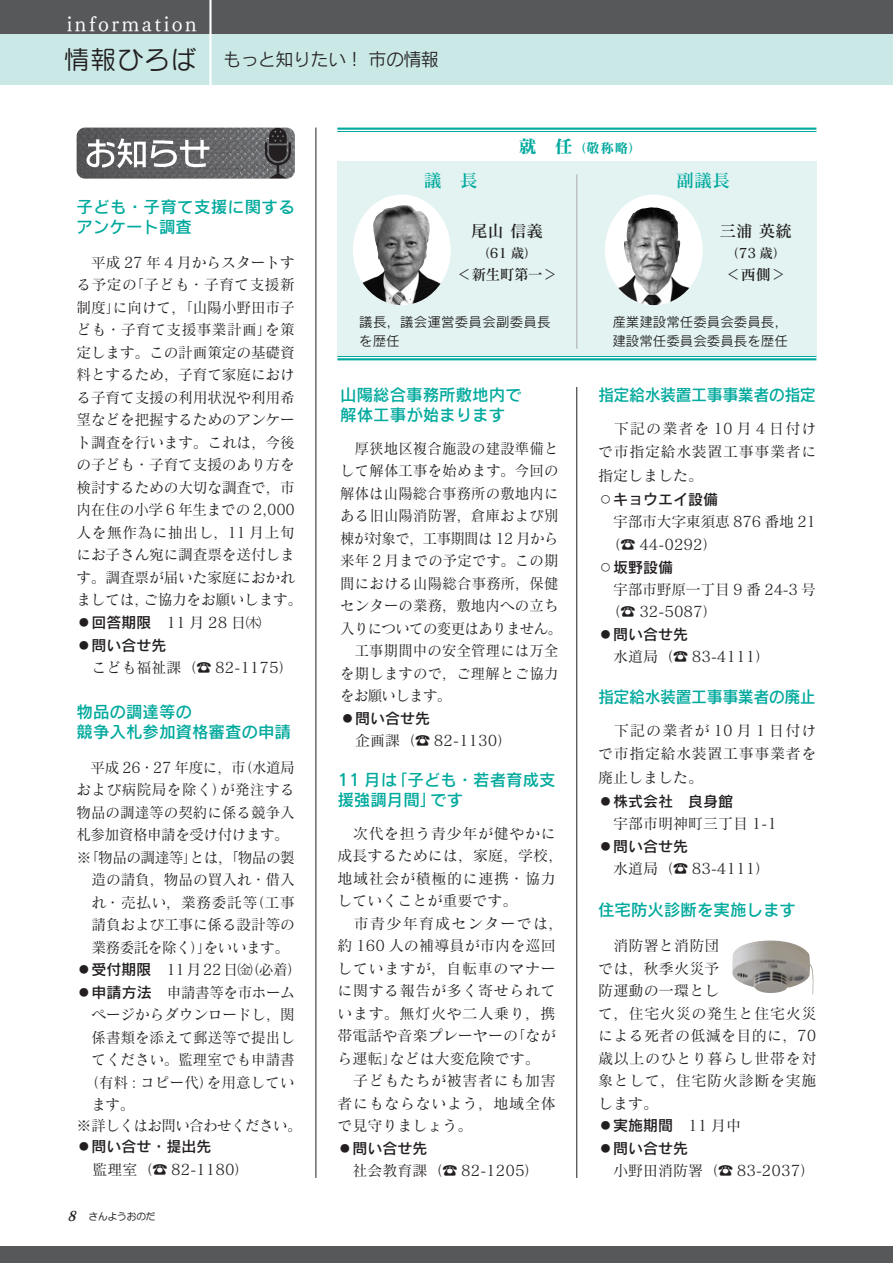
<style>
.page{position:relative;width:893px;height:1263px;background:#fff}
.page>*{position:absolute;margin:0;border:0;box-sizing:border-box;transform-origin:0 0}
.t1{font:21px "Tsuku Min Pro LB";letter-spacing:.12em;color:#fff}
.t2{font:18px "Rodin Cattleya Pro M";letter-spacing:-.03em;color:#231f20}
.t3{font:18px "Matisse Pro DB";color:#00a99d}
.いんふぉ本文{font:16.5px/19.5px "Rodin Cattleya Pro DB";color:#00a99d}
.いんふぉ本文-2{font:16.5px "Rodin Cattleya Pro DB";letter-spacing:-.03em;color:#00a99d}
._２行目以降字下げ{font:16.5px "Rodin Cattleya Pro DB";color:#00a99d}
.いんふぉ本文-3{font:16.5px/19.5px "Rodin Cattleya Pro DB";letter-spacing:.02em;color:#00a99d}
.t4{font:16.5px "Matisse Pro DB";color:#231f20}
._２行目以降字下げ-2{font:15px/22.5px "Matisse Pro M";color:#231f20;text-align:justify}
._２行目以降字下げ-3{font:15px/22.5px "Matisse Pro M";color:#231f20;scale:.96 1}
._２行目以降字下げ-4{font:15px/22.5px "Matisse Pro M";letter-spacing:.045em;color:#231f20}
._２行目以降字下げ-5{font:15px/22.5px "Matisse Pro M";letter-spacing:.04em;color:#231f20}
._２行目以降字下げ-6{font:15px "Rodin Pro DB";color:#231f20}
._２行目以降字下げ-7{font:15px "Matisse Pro M";letter-spacing:-.02em;color:#231f20}
._２行目以降字下げ-8{font:15px "Matisse Pro M";letter-spacing:.05em;color:#231f20}
._２行目以降字下げ-9{font:15px "Matisse Pro M";letter-spacing:-.04em;color:#231f20}
._２行目以降字下げ-10{font:15px "Matisse Pro M";letter-spacing:-.025em;color:#231f20}
.t5{font:15px "Matisse Pro DB";letter-spacing:-.03em;color:#231f20}
.t6{font:13.5px/19.5px "Rodin Pro M";color:#231f20}
.t7{font:13.5px "Matisse Pro DB";color:#231f20}
.t8{font:13.5px "Matisse Pro B";color:#00a99d}
.t9{font:9.75px "Anito Std M";letter-spacing:-.02em;color:#231f20}
.s1{font-family:"Seurat Pro M";font-size:25.5px}
.s2{font-size:18px}
.s3{font-family:"Rodin Pro DB"}
.s4{font-family:"Matisse Eleganto Pro B";font-style:italic;font-size:13.5px}
.s5{font-family:"Rodin Pro B"}
.s6{font-family:"Matisse Pro M"}
</style>
<div class="page">
<div style="left:0;top:0;width:893px;height:34px;background:#57585a"></div>
<div style="left:0;top:34px;width:893px;height:51px;background:#c9e8e6"></div>
<hr style="left:209px;top:0;width:3px;height:85px;background:#fff">
<div style="left:0;top:1246px;width:893px;height:17px;background:#57585a"></div>
<hr style="left:316px;top:128px;width:1px;height:1050px;background:#231f20">
<hr style="left:576px;top:387px;width:1px;height:791px;background:#231f20">
<div style="left:337px;top:162px;width:479px;height:195px;background:#e2f3f2"></div>
<img style="left:732px;top:940px;width:81px;height:54px">
<img style="left:77px;top:128px;width:218px;height:51px">
<svg style="left:265px;top:128px;width:26px;height:51px"></svg>
<svg style="left:86px;top:138px;width:123px;height:30px"></svg>
<hr style="left:337px;top:128px;width:479px;height:2px;background:#00a99d">
<hr style="left:337px;top:131px;width:479px;height:1px;background:#00a99d">
<hr style="left:337px;top:358px;width:479px;height:2px;background:#00a99d">
<hr style="left:337px;top:356px;width:479px;height:1px;background:#00a99d">
<div style="left:353px;top:195px;width:98px;height:110px;background:#fff;border-radius:50%"></div>
<img style="left:362px;top:205px;width:79px;height:100px">
<div style="left:605px;top:195px;width:98px;height:110px;background:#fff;border-radius:50%"></div>
<img style="left:618px;top:207px;width:72px;height:98px">
<hr style="left:576px;top:174px;width:1px;height:175px;background:#a8a9ad">
<h1 class="t1" style="left:67px;top:5px;width:132px">information</h1>
<p class="t2" style="left:64px;top:48px;width:377px"><span class="s1">情報ひろば</span> もっと知りたい！ 市の情報</p>
<p class="t8" style="left:519px;top:139px;width:125px"><span class="s2">就　任</span>（敬称略）</p>
<p class="いんふぉ本文-3" style="left:77px;top:197px;width:220px">子ども・子育て支援に関するアンケート調査</p>
<p class="_２行目以降字下げ-2" style="left:77px;top:251px;width:227px;text-align:left">　平成 27 年 4 月からスタートする予定の「子ども・子育て支援新制度」に向けて，「山陽小野田市子ども・子育て支援事業計画」を策定します。この計画策定の基礎資料とするため，子育て家庭における子育て支援の利用状況や利用希望などを把握するためのアンケート調査を行います。これは，今後の子ども・子育て支援のあり方を検討するための大切な調査で，市内在住の小学 6 年生までの 2,000人を無作為に抽出し，11 月上旬にお子さん宛に調査票を送付します。調査票が届いた家庭におかれましては，ご協力をお願いします。</p>
<p class="_２行目以降字下げ-2" style="left:77px;top:611px;width:186px"><span class="s3">◦回答期限　</span>11 月 28 日㈭</p>
<p class="_２行目以降字下げ-6" style="left:77px;top:635px;width:92px">◦問い合せ先</p>
<p class="_２行目以降字下げ-2" style="left:92px;top:656px;width:204px">こども福祉課（☎ 82-1175）</p>
<p class="_２行目以降字下げ" style="left:77px;top:701px;width:117px">物品の調達等の</p>
<p class="_２行目以降字下げ" style="left:77px;top:721px;width:216px">競争入札参加資格審査の申請</p>
<p class="_２行目以降字下げ-2" style="left:77px;top:756px;width:220px">　平成 26・27 年度に，市（水道局および病院局を除く）が発注する物品の調達等の契約に係る競争入札参加資格申請を受け付けます。</p>
<p class="_２行目以降字下げ-2" style="left:92px;top:846px;width:205px;text-indent:-15px">※「物品の調達等」とは，「物品の製造の請負，物品の買入れ・借入れ・売払い，業務委託等（工事請負および工事に係る設計等の業務委託を除く）」をいいます。</p>
<p class="_２行目以降字下げ-8" style="left:77px;top:960px;width:227px"><span class="s3">◦受付期限　</span>11月22日㈮（必着）</p>
<p class="_２行目以降字下げ-10" style="left:77px;top:983px;width:220px"><span class="s3">◦申請方法　</span>申請書等を市ホーム</p>
<p class="_２行目以降字下げ-2" style="left:92px;top:1003px;width:205px">ページからダウンロードし，関</p>
<p class="_２行目以降字下げ-2" style="left:92px;top:1026px;width:205px">係書類を添えて郵送等で提出し</p>
<p class="_２行目以降字下げ-2" style="left:92px;top:1048px;width:205px">てください。監理室でも申請書</p>
<p class="_２行目以降字下げ-2" style="left:84px;top:1071px;width:212px">（有料 : コピー代）を用意してい</p>
<p class="_２行目以降字下げ-2" style="left:92px;top:1093px;width:44px">ます。</p>
<p class="_２行目以降字下げ-9" style="left:77px;top:1116px;width:227px">※詳しくはお問い合わせください。</p>
<p class="_２行目以降字下げ-6" style="left:77px;top:1137px;width:137px">◦問い合せ・提出先</p>
<p class="_２行目以降字下げ-2" style="left:92px;top:1158px;width:159px">監理室（☎ 82-1180）</p>
<p class="t9" style="left:67px;top:1210px;width:90px"><span class="s4">8</span> さんようおのだ</p>
<p class="t3" style="left:424px;top:169px;width:55px">議　長</p>
<p class="t3" style="left:676px;top:169px;width:55px">副議長</p>
<p class="t4" style="left:471px;top:220px;width:74px">尾山信義</p>
<p class="t7" style="left:476px;top:244px;width:63px">（61 歳）</p>
<p class="t5" style="left:457px;top:265px;width:102px">＜新生町第一＞</p>
<p class="t4" style="left:720px;top:220px;width:74px">三浦英統</p>
<p class="t7" style="left:725px;top:244px;width:63px">（73 歳）</p>
<p class="t5" style="left:726px;top:265px;width:61px">＜西側＞</p>
<p class="t6" style="left:359px;top:311px;width:193px">議長，議会運営委員会副委員長を歴任</p>
<p class="t6" style="left:612px;top:311px;width:177px">産業建設常任委員会委員長，</p>
<p class="t6" style="left:612px;top:331px;width:177px">建設常任委員会委員長を歴任</p>
<p class="いんふぉ本文" style="left:340px;top:385px;width:183px">山陽総合事務所敷地内で</p>
<p class="いんふぉ本文" style="left:340px;top:404px;width:166px">解体工事が始まります</p>
<p class="_２行目以降字下げ-3" style="left:340px;top:437px;width:232px;text-indent:15px">厚狭地区複合施設の建設準備として解体工事を始めます。今回の解体は山陽総合事務所の敷地内にある旧山陽消防署，倉庫および別棟が対象で，工事期間は 12 月から来年 2 月までの予定です。この期間における山陽総合事務所，保健センターの業務，敷地内への立ち入りについての変更はありません。</p>
<p class="_２行目以降字下げ-3" style="left:340px;top:639px;width:229px;text-align:justify;text-indent:15px">工事期間中の安全管理には万全を期しますので，ご理解とご協力をお願いします。</p>
<p class="_２行目以降字下げ-6" style="left:340px;top:708px;width:91px">◦問い合せ先</p>
<p class="_２行目以降字下げ-2" style="left:355px;top:729px;width:159px">企画課（☎ 82-1130）</p>
<p class="いんふぉ本文" style="left:337px;top:770px;width:220px">11 月は「子ども・若者育成支援強調月間」です</p>
<p class="_２行目以降字下げ-5" style="left:337px;top:821px;width:227px;text-indent:16px">次代を担う青少年が健やかに成長するためには，家庭，学校，地域社会が積極的に連携・協力していくことが重要です。</p>
<p class="_２行目以降字下げ-4" style="left:337px;top:911px;width:227px">　市青少年育成センターでは，約 160 人の補導員が市内を巡回していますが，自転車のマナーに関する報告が多く寄せられています。無灯火や二人乗り，携帯電話や音楽プレーヤーの「ながら運転」などは大変危険です。</p>
<p class="_２行目以降字下げ-2" style="left:337px;top:1069px;width:220px">　子どもたちが被害者にも加害者にもならないよう，地域全体で見守りましょう。</p>
<p class="_２行目以降字下げ-6" style="left:337px;top:1138px;width:92px">◦問い合せ先</p>
<p class="_２行目以降字下げ-2" style="left:352px;top:1159px;width:189px">社会教育課（☎ 82-1205）</p>
<p class="いんふぉ本文-2" style="left:598px;top:384px;width:219px">指定給水装置工事事業者の指定</p>
<p class="_２行目以降字下げ-4" style="left:598px;top:417px;width:220px">　下記の業者を 10 月 4 日付けで市指定給水装置工事事業者に</p>
<p class="_２行目以降字下げ-2" style="left:598px;top:464px;width:106px">指定しました。</p>
<p class="_２行目以降字下げ-6" style="left:598px;top:489px;width:121px"><span class="s5">◦</span>キョウエイ設備</p>
<p class="_２行目以降字下げ-7" style="left:613px;top:512px;width:204px">宇部市大字東須恵 876 番地 21</p>
<p class="_２行目以降字下げ-2" style="left:606px;top:533px;width:114px">（☎ 44-0292）</p>
<p class="_２行目以降字下げ-6" style="left:598px;top:557px;width:76px"><span class="s5">◦</span>坂野設備</p>
<p class="_２行目以降字下げ-7" style="left:613px;top:580px;width:204px">宇部市野原一丁目 9 番 24-3 号</p>
<p class="_２行目以降字下げ-2" style="left:606px;top:600px;width:114px">（☎ 32-5087）</p>
<p class="_２行目以降字下げ-6" style="left:598px;top:624px;width:91px">◦問い合せ先</p>
<p class="_２行目以降字下げ-2" style="left:613px;top:645px;width:159px">水道局（☎ 83-4111）</p>
<p class="いんふぉ本文-2" style="left:598px;top:686px;width:219px">指定給水装置工事事業者の廃止</p>
<p class="_２行目以降字下げ-4" style="left:598px;top:719px;width:220px">　下記の業者が 10 月 1 日付けで市指定給水装置工事事業者を</p>
<p class="_２行目以降字下げ-2" style="left:598px;top:766px;width:106px">廃止しました。</p>
<p class="_２行目以降字下げ-6" style="left:598px;top:791px;width:136px">◦株式会社　良身館</p>
<p class="_２行目以降字下げ-2" style="left:613px;top:812px;width:165px">宇部市明神町三丁目 1-1</p>
<p class="_２行目以降字下げ-6" style="left:598px;top:836px;width:91px">◦問い合せ先</p>
<p class="_２行目以降字下げ-2" style="left:613px;top:857px;width:159px">水道局（☎ 83-4111）</p>
<p class="いんふぉ本文" style="left:598px;top:899px;width:199px">住宅防火診断を実施します</p>
<p class="_２行目以降字下げ-5" style="left:598px;top:934px;width:220px">　消防署と消防団<br>では，秋季火災予<br>防運動の一環とし<br>て，住宅火災の発生と住宅火災による死者の低減を目的に，70歳以上のひとり暮らし世帯を対象として，住宅防火診断を実施します。</p>
<p class="_２行目以降字下げ-6" style="left:598px;top:1116px;width:144px">◦実施期間 <span class="s6">11 月中</span></p>
<p class="_２行目以降字下げ-6" style="left:598px;top:1138px;width:91px">◦問い合せ先</p>
<p class="_２行目以降字下げ-2" style="left:613px;top:1159px;width:204px">小野田消防署（☎ 83-2037）</p>
</div>
